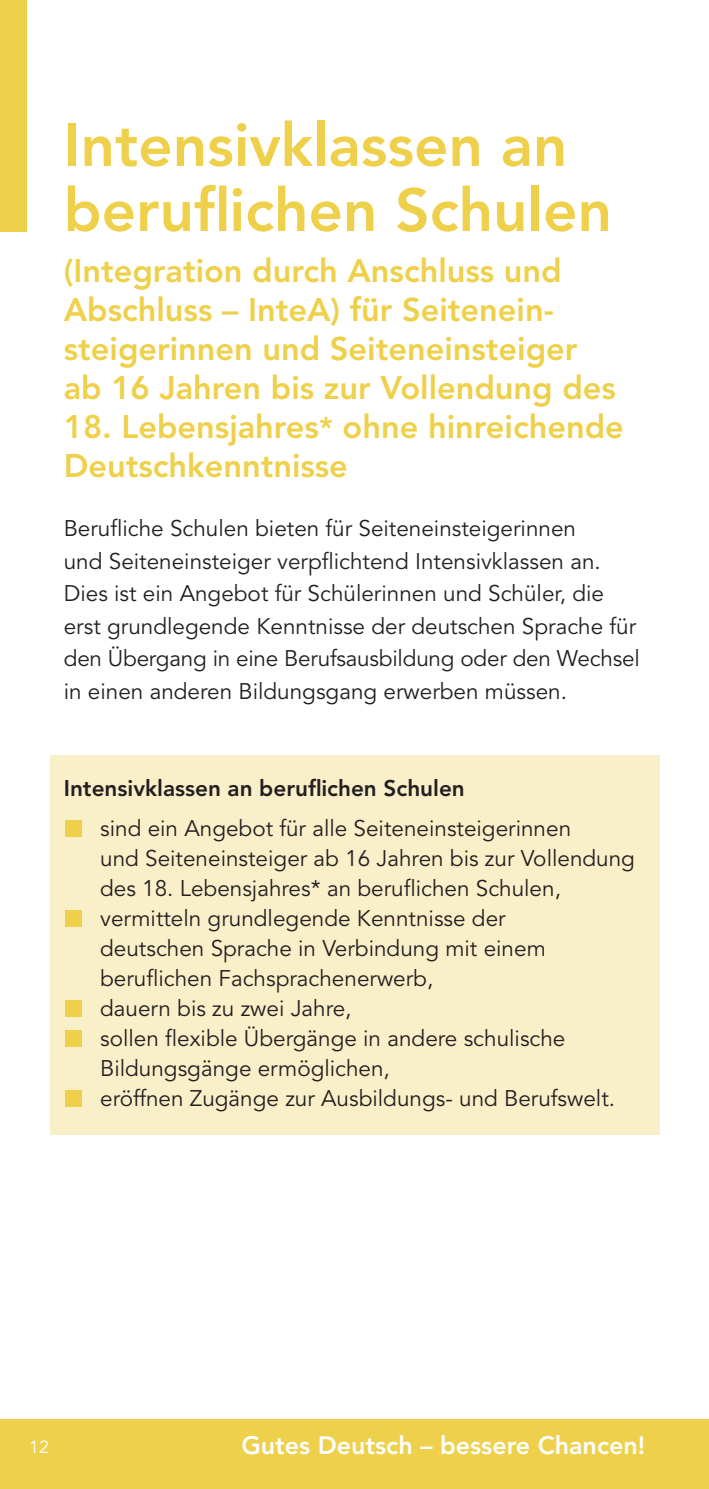
<style>
.page{position:relative;width:709px;height:1489px;background:#fff}
.page>*{position:absolute;margin:0;border:0;box-sizing:border-box;transform-origin:0 0}
.t1{font:800 60px/65px "Avenir LT Std";color:#eed04a}
.t2{font:800 32.5px/39px "Avenir LT Std";color:#eed04a}
.t3{font:800 25px "Avenir LT Std";color:#fff}
.t4{font:22.5px/30px "Avenir LT Std";color:#231f20}
.t5{font:800 22.5px "Avenir LT Std";color:#231f20}
.t6{font:17.5px "Avenir LT Std";color:#fff}
.s1{font-size:30px}
</style>
<div class="page">
<div style="left:0;top:1419px;width:709px;height:69px;background:#eed04a"></div>
<div style="left:50px;top:755px;width:609px;height:379px;background:#f9efc8"></div>
<div style="left:65px;top:819px;width:17px;height:17px;background:#eed04a"></div>
<div style="left:65px;top:909px;width:17px;height:17px;background:#eed04a"></div>
<div style="left:65px;top:999px;width:17px;height:17px;background:#eed04a"></div>
<div style="left:65px;top:1029px;width:17px;height:17px;background:#eed04a"></div>
<div style="left:65px;top:1089px;width:17px;height:17px;background:#eed04a"></div>
<div style="left:0;top:0;width:26px;height:231px;background:#eed04a"></div>
<h1 class="t1" style="left:64px;top:118px;width:549px">Intensivklassen an beruflichen Schulen</h1>
<h2 class="t2" style="left:64px;top:254px;width:499px">(Integration durch Anschluss und</h2>
<h2 class="t2" style="left:64px;top:293px;width:491px">Abschluss – InteA) für Seitenein-</h2>
<h2 class="t2" style="left:64px;top:332px;width:515px">steigerinnen und Seiteneinsteiger</h2>
<h2 class="t2" style="left:64px;top:371px;width:553px">ab 16 Jahren bis zur Vollendung des</h2>
<h2 class="t2" style="left:64px;top:410px;width:561px">18. Lebensjahres<span class="s1">*</span> ohne hinreichende<br>Deutschkenntnisse</h2>
<p class="t4" style="left:64px;top:515px;width:514px">Berufliche Schulen bieten für Seiteneinsteigerinnen</p>
<p class="t4" style="left:64px;top:547px;width:538px">und Seiteneinsteiger verpflichtend Intensivklassen an.</p>
<p class="t4" style="left:64px;top:579px;width:577px;line-height:32.5px">Dies ist ein Angebot für Schülerinnen und Schüler, die erst grundlegende Kenntnisse der deutschen Sprache für den Übergang in eine Berufsausbildung oder den Wechsel in einen anderen Bildungsgang erwerben müssen.</p>
<h2 class="t5" style="left:64px;top:779px;width:402px">Intensivklassen an beruflichen Schulen</h2>
<p class="t4" style="left:100px;top:815px;width:536px">sind ein Angebot für alle Seiteneinsteigerinnen<br>und Seiteneinsteiger ab 16 Jahren bis zur Vollendung des 18. Lebensjahres* an beruflichen Schulen,</p>
<p class="t4" style="left:100px;top:905px;width:447px">vermitteln grundlegende Kenntnisse der deutschen Sprache in Verbindung mit einem beruflichen Fachsprachenerwerb,</p>
<p class="t4" style="left:100px;top:995px;width:253px">dauern bis zu zwei Jahre,</p>
<p class="t4" style="left:100px;top:1025px;width:467px">sollen flexible Übergänge in andere schulische<br>Bildungsgänge ermöglichen,</p>
<p class="t4" style="left:100px;top:1085px;width:516px">eröffnen Zugänge zur Ausbildungs- und Berufswelt.</p>
<p class="t6" style="left:29px;top:1439px;width:21px">12</p>
<p class="t3" style="left:241px;top:1435px;width:405px">Gutes Deutsch – bessere Chancen!</p>
</div>
